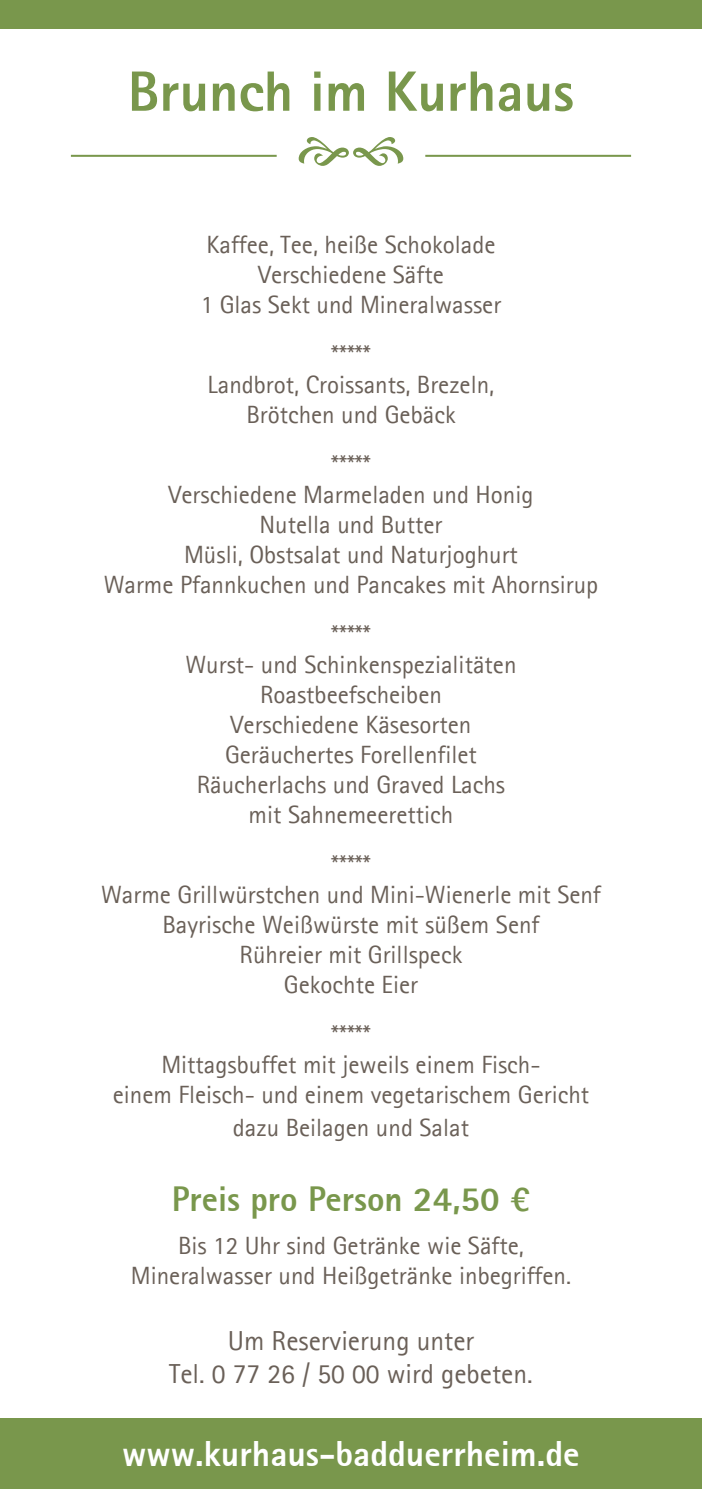
<style>
.page{position:relative;width:702px;height:1489px;background:#fff}
.page>*{position:absolute;margin:0;border:0;box-sizing:border-box;transform-origin:0 0}
.t1{font:800 56.75px "Agfa Rotis Sans Serif";color:#79974c}
.t2{font:800 35.5px "Agfa Rotis Sans Serif";color:#fff}
.t3{font:800 35px "Agfa Rotis Sans Serif";color:#79974c}
.t4{font:27.5px/33px "Agfa Rotis Sans Serif";color:#6a6058;text-align:center}
.t5{font:25px/30px "Agfa Rotis Sans Serif";color:#6a6058;text-align:center}
</style>
<div class="page">
<div style="left:0;top:0;width:702px;height:28px;background:#79974c"></div>
<div style="left:0;top:1417px;width:702px;height:71px;background:#79974c"></div>
<hr style="left:71px;top:155px;width:206px;height:2px;background:#79974c">
<hr style="left:425px;top:155px;width:206px;height:2px;background:#79974c">
<h1 class="t1" style="left:128px;top:55px;width:447px">Brunch im Kurhaus</h1>
<p class="t5" style="left:201px;top:229px;width:302px">Kaffee, Tee, heiße Schokolade<br>Verschiedene Säfte<br>1 Glas Sekt und Mineralwasser</p>
<p class="t5" style="left:208px;top:339px;width:288px">*****<br>Landbrot, Croissants, Brezeln,<br>Brötchen und Gebäck</p>
<p class="t5" style="left:104px;top:449px;width:496px">*****<br>Verschiedene Marmeladen und Honig<br>Nutella und Butter<br>Müsli, Obstsalat und Naturjoghurt<br>Warme Pfannkuchen und Pancakes mit Ahornsirup</p>
<p class="t5" style="left:185px;top:619px;width:332px">*****<br>Wurst- und Schinkenspezialitäten<br>Roastbeefscheiben<br>Verschiedene Käsesorten<br>Geräuchertes Forellenfilet<br>Räucherlachs und Graved Lachs mit Sahnemeerettich</p>
<p class="t5" style="left:101px;top:849px;width:501px">*****<br>Warme Grillwürstchen und Mini-Wienerle mit Senf<br>Bayrische Weißwürste mit süßem Senf<br>Rühreier mit Grillspeck<br>Gekochte Eier</p>
<p class="t5" style="left:113px;top:1019px;width:478px">*****<br>Mittagsbuffet mit jeweils einem Fisch-<br>einem Fleisch- und einem vegetarischem Gericht</p>
<p class="t5" style="left:233px;top:1112px;width:238px">dazu Beilagen und Salat</p>
<h3 class="t3" style="left:172px;top:1176px;width:359px">Preis pro Person 24,50 €</h3>
<p class="t5" style="left:131px;top:1229px;width:442px">Bis 12 Uhr sind Getränke wie Säfte,<br>Mineralwasser und Heißgetränke inbegriffen.</p>
<p class="t4" style="left:169px;top:1323px;width:365px">Um Reservierung unter<br>Tel. 0 77 26 / 50 00 wird gebeten.</p>
<h2 class="t2" style="left:122px;top:1431px;width:459px">www.kurhaus-badduerrheim.de</h2>
</div>
